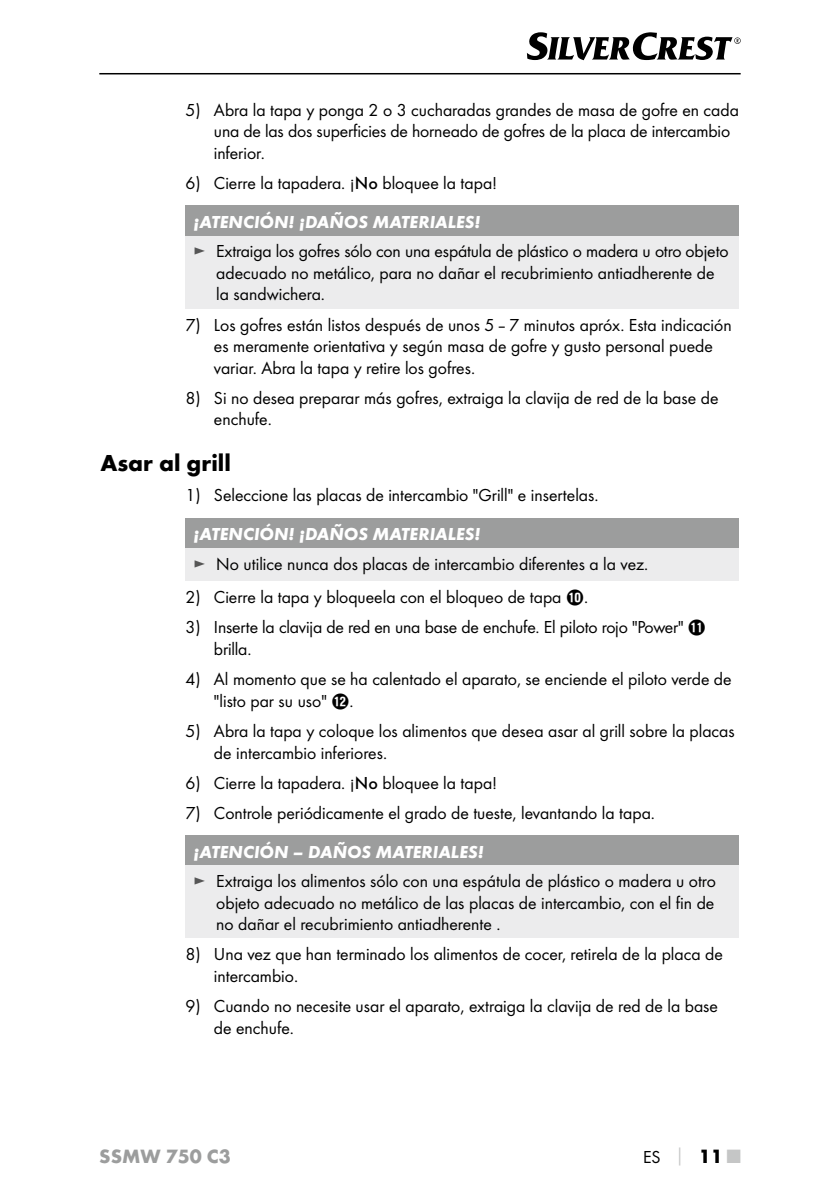
<style>
.page{position:relative;width:840px;height:1191px;background:#fff}
.page>*{position:absolute;margin:0;border:0;box-sizing:border-box;transform-origin:0 0}
.t1{font:700 24px "Futura";color:#000}
.t2{font:700 20px "Futura";color:#9c9d9d}
.t3{font:18px/21.6px "Futura Boo";color:#000}
.t4{font:italic 700 18px "Futura";color:#fff}
.s1{font-family:"Futura";font-weight:500}
.s2{color:#565656}
.s3{font-family:"Hako PI Nummern"}
.s4{font-family:"Futura";font-weight:700;color:#c5c6c6}
.s5{font-family:"Futura";font-weight:700;font-size:20px}
.s6{font-family:"Futura";font-weight:700;font-size:20px;color:#c5c6c6}
</style>
<div class="page">
<hr style="left:99px;top:73px;width:641px;height:1px;background:#000">
<svg style="left:526px;top:32px;width:214px;height:28px"></svg>
<div style="left:185px;top:205px;width:553px;height:31px;background:#9c9d9d"></div>
<div style="left:185px;top:236px;width:553px;height:72px;background:#ececed"></div>
<div style="left:185px;top:518px;width:553px;height:30px;background:#9c9d9d"></div>
<div style="left:185px;top:548px;width:553px;height:32px;background:#ececed"></div>
<div style="left:185px;top:835px;width:553px;height:30px;background:#9c9d9d"></div>
<div style="left:185px;top:865px;width:553px;height:73px;background:#ececed"></div>
<p class="t3" style="left:214px;top:99px;width:526px;text-indent:-28px">5) Abra la tapa y ponga 2 o 3 cucharadas grandes de masa de gofre en cada una de las dos superficies de horneado de gofres de la placa de intercambio inferior.</p>
<p class="t3" style="left:185px;top:172px;width:313px">6) Cierre la tapadera. ¡<span class="s1">No</span> bloquee la tapa!</p>
<p class="t4" style="left:193px;top:210px;width:288px">¡ATENCIÓN! ¡DAÑOS MATERIALES!</p>
<p class="t3" style="left:216px;top:240px;width:513px;text-indent:-23px"><span class="s2">►</span> Extraiga los gofres sólo con una espátula de plástico o madera u otro objeto adecuado no metálico, para no dañar el recubrimiento antiadherente de la sandwichera.</p>
<p class="t3" style="left:214px;top:313px;width:519px;text-indent:-28px">7) Los gofres están listos después de unos 5–7 minutos apróx. Esta indicación es meramente orientativa y según masa de gofre y gusto personal puede variar. Abra la tapa y retire los gofres.</p>
<p class="t3" style="left:214px;top:387px;width:505px;text-indent:-28px">8) Si no desea preparar más gofres, extraiga la clavija de red de la base de enchufe.</p>
<h1 class="t1" style="left:100px;top:448px;width:132px">Asar al grill</h1>
<p class="t3" style="left:185px;top:484px;width:412px">1) Seleccione las placas de intercambio "Grill" e insertelas.</p>
<p class="t4" style="left:193px;top:523px;width:288px">¡ATENCIÓN! ¡DAÑOS MATERIALES!</p>
<p class="t3" style="left:193px;top:553px;width:453px"><span class="s2">►</span> No utilice nunca dos placas de intercambio diferentes a la vez.</p>
<p class="t3" style="left:185px;top:586px;width:401px">2) Cierre la tapa y bloqueela con el bloqueo de tapa <span class="s3">0</span>.</p>
<p class="t3" style="left:214px;top:616px;width:493px;text-indent:-28px">3) Inserte la clavija de red en una base de enchufe. El piloto rojo "Power" <span class="s3">q </span>brilla.</p>
<p class="t3" style="left:214px;top:668px;width:519px;text-indent:-28px">4) Al momento que se ha calentado el aparato, se enciende el piloto verde de "listo par su uso" <span class="s3">w</span>.</p>
<p class="t3" style="left:214px;top:720px;width:522px;text-indent:-28px">5) Abra la tapa y coloque los alimentos que desea asar al grill sobre la placas de intercambio inferiores.</p>
<p class="t3" style="left:185px;top:772px;width:313px">6) Cierre la tapadera. ¡<span class="s1">No</span> bloquee la tapa!</p>
<p class="t3" style="left:185px;top:802px;width:468px">7) Controle periódicamente el grado de tueste, levantando la tapa.</p>
<p class="t4" style="left:193px;top:840px;width:291px">¡ATENCIÓN – DAÑOS MATERIALES!</p>
<p class="t3" style="left:216px;top:870px;width:501px;text-align:justify;text-indent:-23px"><span class="s2">►</span> Extraiga los alimentos sólo con una espátula de plástico o madera u otro objeto adecuado no metálico de las placas de intercambio, con el fin de no dañar el recubrimiento antiadherente .</p>
<p class="t3" style="left:214px;top:943px;width:510px;text-indent:-28px">8) Una vez que han terminado los alimentos de cocer, retirela de la placa de intercambio.</p>
<p class="t3" style="left:214px;top:995px;width:505px;text-indent:-28px">9) Cuando no necesite usar el aparato, extraiga la clavija de red de la base de enchufe.</p>
<p class="t2" style="left:99px;top:1143px;width:133px">SSMW 750 C3</p>
<p class="t3" style="left:642px;top:1145px;width:99px">ES <span class="s4">│</span> <span class="s5">11</span> <span class="s6">■</span></p>
</div>
